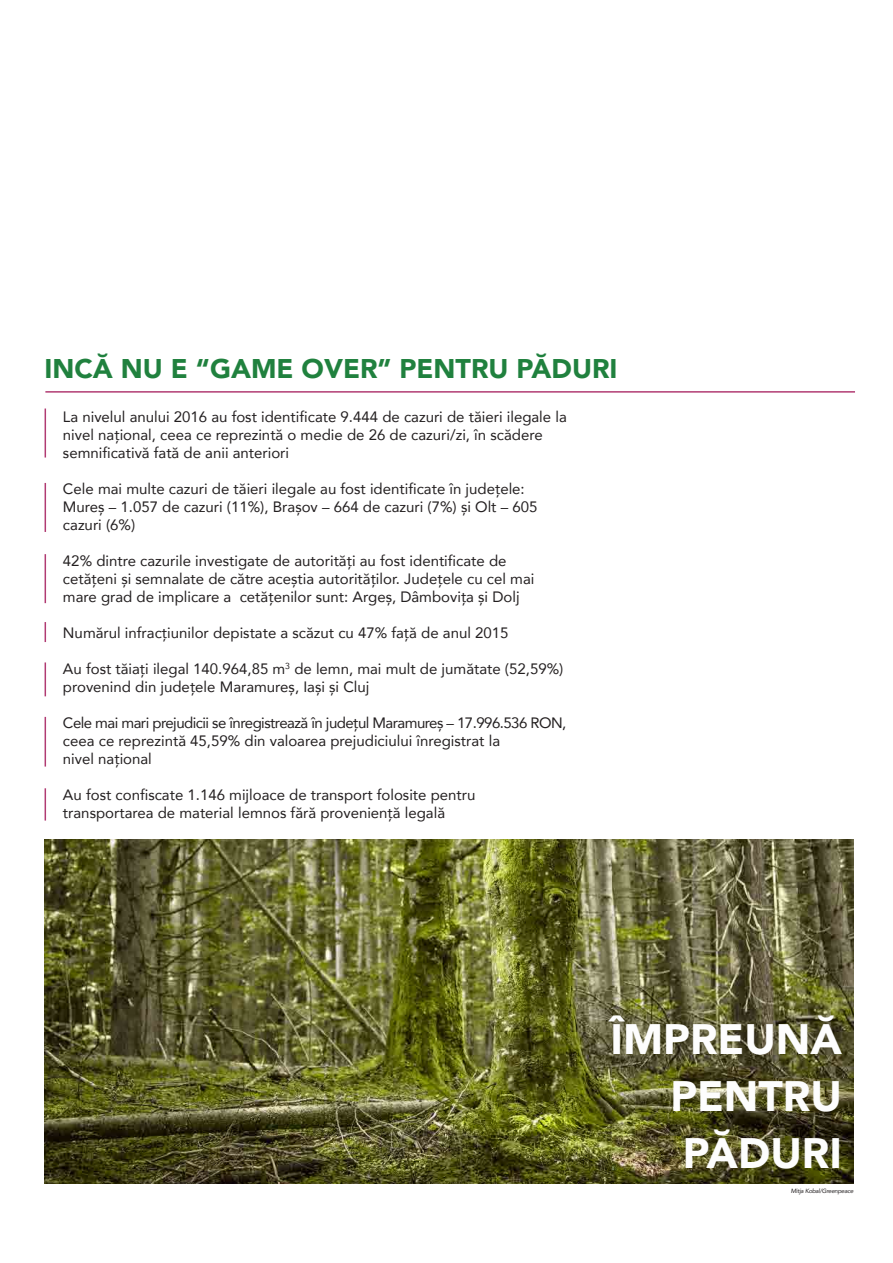
<style>
.page{position:relative;width:893px;height:1263px;background:#fff}
.page>*{position:absolute;margin:0;border:0;box-sizing:border-box;transform-origin:0 0}
.t1{font:900 42.45px/56.7px "Avenir";color:#fdfdfd;text-align:justify}
.t2{font:900 27px "Avenir";color:#20813e}
.t3{font:15px/18px "Avenir";color:#231f20}
.t4{font:15px/18px "Avenir";letter-spacing:-.02em;color:#231f20}
.t5{font:italic 6.15px "Avenir";letter-spacing:-.035em;color:#231f20}
</style>
<div class="page">
<hr style="left:45px;top:391px;width:810px;height:2px;background:#b13b72">
<hr style="left:45px;top:408px;width:1px;height:49px;background:#b13b72">
<hr style="left:45px;top:483px;width:1px;height:49px;background:#b13b72">
<hr style="left:45px;top:554px;width:1px;height:49px;background:#b13b72">
<svg style="left:45px;top:622px;width:1px;height:20px"></svg>
<hr style="left:45px;top:662px;width:1px;height:34px;background:#b13b72">
<hr style="left:45px;top:717px;width:1px;height:49px;background:#b13b72">
<hr style="left:45px;top:788px;width:1px;height:32px;background:#b13b72">
<img style="left:44px;top:839px;width:810px;height:344px">
<h2 class="t2" style="left:44px;top:345px;width:575px">INCĂ NU E “GAME OVER” PENTRU PĂDURI</h2>
<p class="t3" style="left:63px;top:408px;width:505px">La nivelul anului 2016 au fost identificate 9.444 de cazuri de tăieri ilegale la nivel național, ceea ce reprezintă o medie de 26 de cazuri/zi, în scădere semnificativă fată de anii anteriori</p>
<p class="t3" style="left:63px;top:480px;width:476px">Cele mai multe cazuri de tăieri ilegale au fost identificate în județele:<br>Mureș – 1.057 de cazuri (11%), Brașov – 664 de cazuri (7%) și Olt – 605 cazuri (6%)</p>
<p class="t3" style="left:63px;top:552px;width:473px">42% dintre cazurile investigate de autorități au fost identificate de cetățeni și semnalate de către aceștia autorităților. Județele cu cel mai mare grad de implicare a cetățenilor sunt: Argeș, Dâmbovița și Dolj</p>
<p class="t3" style="left:63px;top:624px;width:447px">Numărul infracțiunilor depistate a scăzut cu 47% față de anul 2015</p>
<p class="t3" style="left:63px;top:660px;width:502px">Au fost tăiați ilegal 140.964,85 m<sup>3</sup> de lemn, mai mult de jumătate (52,59%) provenind din județele Maramureș, Iași și Cluj</p>
<p class="t4" style="left:63px;top:714px;width:505px">Cele mai mari prejudicii se înregistrează în județul Maramureș – 17.996.536 RON, ceea ce reprezintă 45,59% din valoarea prejudiciului înregistrat la<br>nivel național</p>
<p class="t3" style="left:63px;top:786px;width:414px">Au fost confiscate 1.146 mijloace de transport folosite pentru transportarea de material lemnos fără proveniență legală</p>
<h1 class="t1" style="left:670px;top:1010px;width:173px;text-indent:-60px">ÎMPREUNĂ PENTRU PĂDURI</h1>
<p class="t5" style="left:791px;top:1187px;width:64px">Mitja Kobal/Greenpeace</p>
</div>
